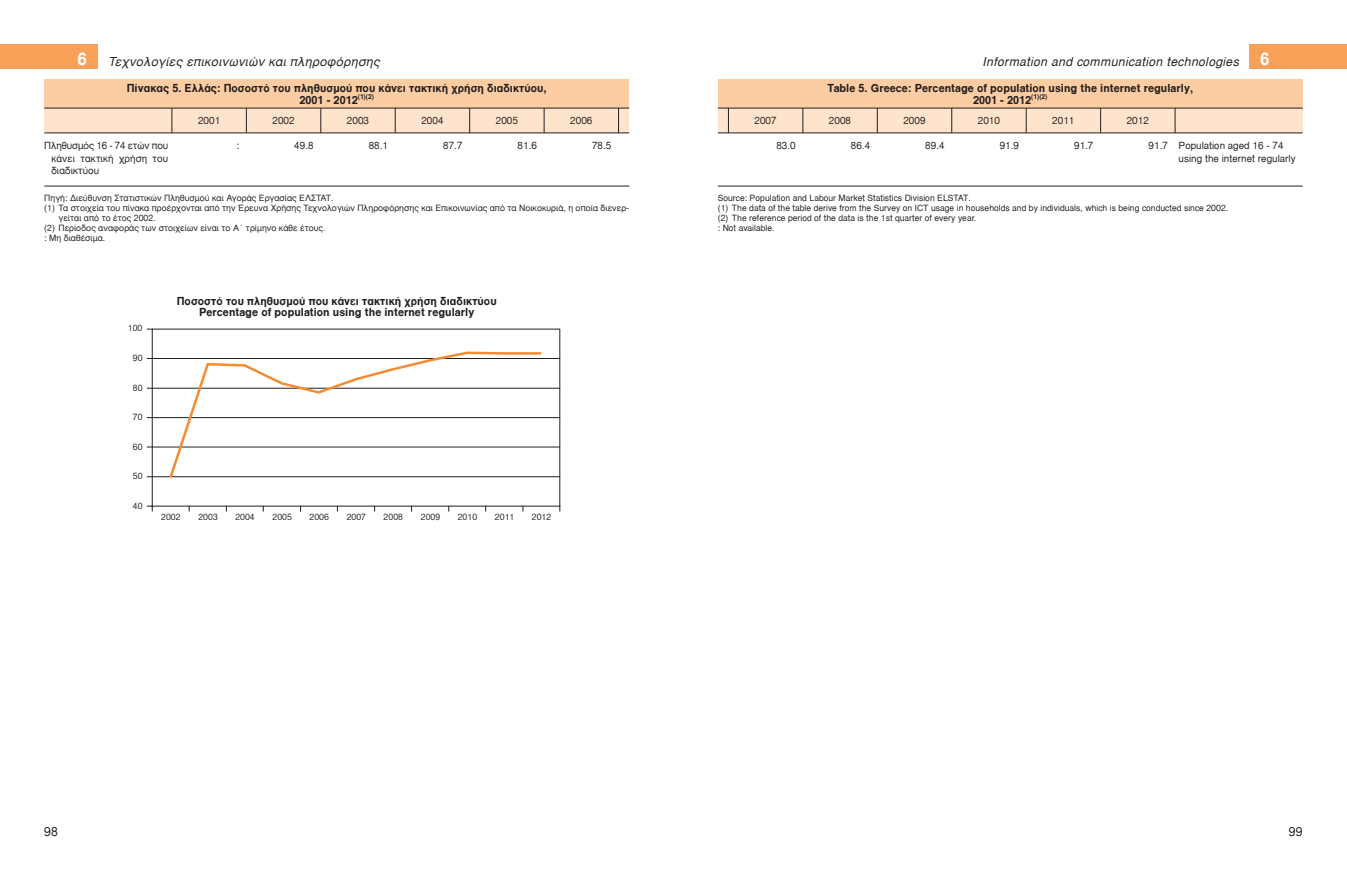
<style>
.page{position:relative;width:1347px;height:886px;background:#fff}
.page>*{position:absolute;margin:0;border:0;box-sizing:border-box;transform-origin:0 0}
.t1{font:italic 12.5px "Gr Helvetica";color:#231f20}
.t2{font:12.5px "Gr Helvetica";color:#231f20}
.t3{font:700 11.25px/11.2px "Gr Helvetica";color:#231f20;text-align:center}
.t4{font:10px/12.5px "Gr Helvetica";color:#231f20;text-align:justify}
.t5{font:8.75px/10px "Gr Helvetica";color:#231f20}
.s1{font-weight:700;font-style:normal;font-size:17.5px;color:#fff}
</style>
<div class="page">
<div style="left:0;top:44px;width:97px;height:25px;background:#f8a058"></div>
<div style="left:1249px;top:44px;width:97px;height:25px;background:#f8a058"></div>
<div style="left:44px;top:80px;width:585px;height:28px;background:#fccda3"></div>
<div style="left:44px;top:108px;width:585px;height:25px;background:#fee4cd"></div>
<hr style="left:44px;top:108px;width:585px;height:1px;background:#231f20">
<hr style="left:44px;top:133px;width:585px;height:1px;background:#231f20">
<svg style="left:172px;top:108px;width:1px;height:25px"></svg>
<svg style="left:246px;top:108px;width:1px;height:25px"></svg>
<svg style="left:320px;top:108px;width:1px;height:25px"></svg>
<svg style="left:395px;top:108px;width:1px;height:25px"></svg>
<svg style="left:469px;top:108px;width:1px;height:25px"></svg>
<svg style="left:544px;top:108px;width:1px;height:25px"></svg>
<svg style="left:618px;top:108px;width:1px;height:25px"></svg>
<hr style="left:44px;top:186px;width:585px;height:1px;background:#231f20">
<div style="left:718px;top:80px;width:584px;height:28px;background:#fccda3"></div>
<div style="left:718px;top:108px;width:584px;height:25px;background:#fee4cd"></div>
<hr style="left:718px;top:108px;width:584px;height:1px;background:#231f20">
<hr style="left:718px;top:133px;width:584px;height:1px;background:#231f20">
<svg style="left:1174px;top:108px;width:1px;height:25px"></svg>
<svg style="left:1100px;top:108px;width:1px;height:25px"></svg>
<svg style="left:1025px;top:108px;width:1px;height:25px"></svg>
<svg style="left:951px;top:108px;width:1px;height:25px"></svg>
<svg style="left:877px;top:108px;width:1px;height:25px"></svg>
<svg style="left:802px;top:108px;width:1px;height:25px"></svg>
<svg style="left:728px;top:108px;width:1px;height:25px"></svg>
<hr style="left:718px;top:186px;width:584px;height:1px;background:#231f20">
<hr style="left:559px;top:329px;width:1px;height:178px;background:#231f20">
<hr style="left:152px;top:329px;width:1px;height:178px;background:#231f20">
<hr style="left:152px;top:329px;width:408px;height:1px;background:#231f20">
<hr style="left:152px;top:358px;width:408px;height:1px;background:#231f20">
<hr style="left:152px;top:388px;width:408px;height:1px;background:#231f20">
<hr style="left:152px;top:417px;width:408px;height:1px;background:#231f20">
<hr style="left:152px;top:447px;width:408px;height:1px;background:#231f20">
<hr style="left:152px;top:476px;width:408px;height:1px;background:#231f20">
<hr style="left:152px;top:506px;width:408px;height:1px;background:#231f20">
<svg style="left:147px;top:506px;width:6px;height:5px"></svg>
<svg style="left:167px;top:351px;width:376px;height:127px"></svg>
<h1 class="t1" style="left:77px;top:56px;width:306px"><span class="s1">6</span> Tεχνολογίες επικοινωνιών και πληροφόρησης</h1>
<h1 class="t1" style="left:982px;top:56px;width:288px">Ιnformation and communication technologies <span class="s1">6</span></h1>
<p class="t3" style="left:127px;top:83px;width:421px">Πίνακας 5. Ελλάς: Ποσοστό του πληθυσμού που κάνει τακτική χρήση διαδικτύου,<br>2001 - 2012<sup>(1)(2)</sup></p>
<p class="t4" style="left:198px;top:115px;width:24px">2001</p>
<p class="t4" style="left:272px;top:115px;width:24px">2002</p>
<p class="t4" style="left:347px;top:115px;width:24px">2003</p>
<p class="t4" style="left:421px;top:115px;width:24px">2004</p>
<p class="t4" style="left:496px;top:115px;width:24px">2005</p>
<p class="t4" style="left:570px;top:115px;width:24px">2006</p>
<p class="t4" style="left:51px;top:140px;width:118px;text-indent:-7px">Πληθυσμός 16 - 74 ετών που κάνει τακτική χρήση του διαδικτύου</p>
<p class="t4" style="left:236px;top:140px;width:4px">:</p>
<p class="t4" style="left:294px;top:140px;width:21px">49.8</p>
<p class="t4" style="left:369px;top:140px;width:21px">88.1</p>
<p class="t4" style="left:443px;top:140px;width:21px">87.7</p>
<p class="t4" style="left:517px;top:140px;width:21px">81.6</p>
<p class="t4" style="left:592px;top:140px;width:21px">78.5</p>
<p class="t3" style="left:827px;top:83px;width:367px">table 5. Greece: Percentage of population using the internet regularly,<br>2001 - 2012<sup>(1)(2)</sup></p>
<p class="t4" style="left:754px;top:115px;width:24px">2007</p>
<p class="t4" style="left:829px;top:115px;width:24px">2008</p>
<p class="t4" style="left:903px;top:115px;width:24px">2009</p>
<p class="t4" style="left:977px;top:115px;width:24px">2010</p>
<p class="t4" style="left:1052px;top:115px;width:24px">2011</p>
<p class="t4" style="left:1126px;top:115px;width:24px">2012</p>
<p class="t4" style="left:776px;top:140px;width:21px">83.0</p>
<p class="t4" style="left:850px;top:140px;width:21px">86.4</p>
<p class="t4" style="left:925px;top:140px;width:21px">89.4</p>
<p class="t4" style="left:999px;top:140px;width:21px">91.9</p>
<p class="t4" style="left:1074px;top:140px;width:21px">91.7</p>
<p class="t4" style="left:1178px;top:140px;width:119px;text-indent:-30px">91.7 Population aged 16 - 74 using the internet regularly</p>
<p class="t5" style="left:44px;top:193px;width:291px">Πηγή: Διεύθυνση Στατιστικών Πληθυσμού και Αγοράς Εργασίας ΕΛΣΤΑΤ.</p>
<p class="t5" style="left:44px;top:203px;width:586px">(1) Τα στοιχεία του πίνακα προέρχονται από την Έρευνα Χρήσης Τεχνολογιών Πληροφόρησης και Επικοινωνίας από τα Νοικοκυριά, η οποία διενερ-</p>
<p class="t5" style="left:58px;top:213px;width:99px">γείται από το έτος 2002.</p>
<p class="t5" style="left:44px;top:223px;width:283px">(2) Περίοδος αναφοράς των στοιχείων είναι το Α΄ τρίμηνο κάθε έτους.</p>
<p class="t5" style="left:44px;top:233px;width:62px">: Μη διαθέσιμα.</p>
<p class="t5" style="left:128px;top:324px;width:16px">100</p>
<p class="t5" style="left:133px;top:353px;width:11px">90</p>
<p class="t5" style="left:133px;top:383px;width:11px">80</p>
<p class="t5" style="left:133px;top:412px;width:11px">70</p>
<p class="t5" style="left:133px;top:442px;width:11px">60</p>
<p class="t5" style="left:133px;top:471px;width:11px">50</p>
<p class="t5" style="left:133px;top:501px;width:11px">40</p>
<p class="t3" style="left:177px;top:295px;width:321px">Ποσοστό του πληθυσμού που κάνει τακτική χρήση διαδικτύου<br>Percentage of population using the internet regularly</p>
<p class="t5" style="left:161px;top:512px;width:21px">2002</p>
<p class="t5" style="left:198px;top:512px;width:21px">2003</p>
<p class="t5" style="left:235px;top:512px;width:21px">2004</p>
<p class="t5" style="left:272px;top:512px;width:21px">2005</p>
<p class="t5" style="left:309px;top:512px;width:21px">2006</p>
<p class="t5" style="left:347px;top:512px;width:21px">2007</p>
<p class="t5" style="left:383px;top:512px;width:21px">2008</p>
<p class="t5" style="left:421px;top:512px;width:21px">2009</p>
<p class="t5" style="left:458px;top:512px;width:21px">2010</p>
<p class="t5" style="left:495px;top:512px;width:21px">2011</p>
<p class="t5" style="left:532px;top:512px;width:21px">2012</p>
<p class="t5" style="left:718px;top:193px;width:512px">Source: Population and Labour Market Statistics Division ELSTAT.<br>(1) The data of the table derive from the Survey on ICT usage in households and by individuals, which is being conducted since 2002. (2) The reference period of the data is the 1st quarter of every year.<br>: Νot available.</p>
<h1 class="t2" style="left:44px;top:825px;width:15px">98</h1>
<h1 class="t2" style="left:1288px;top:825px;width:15px">99</h1>
</div>
